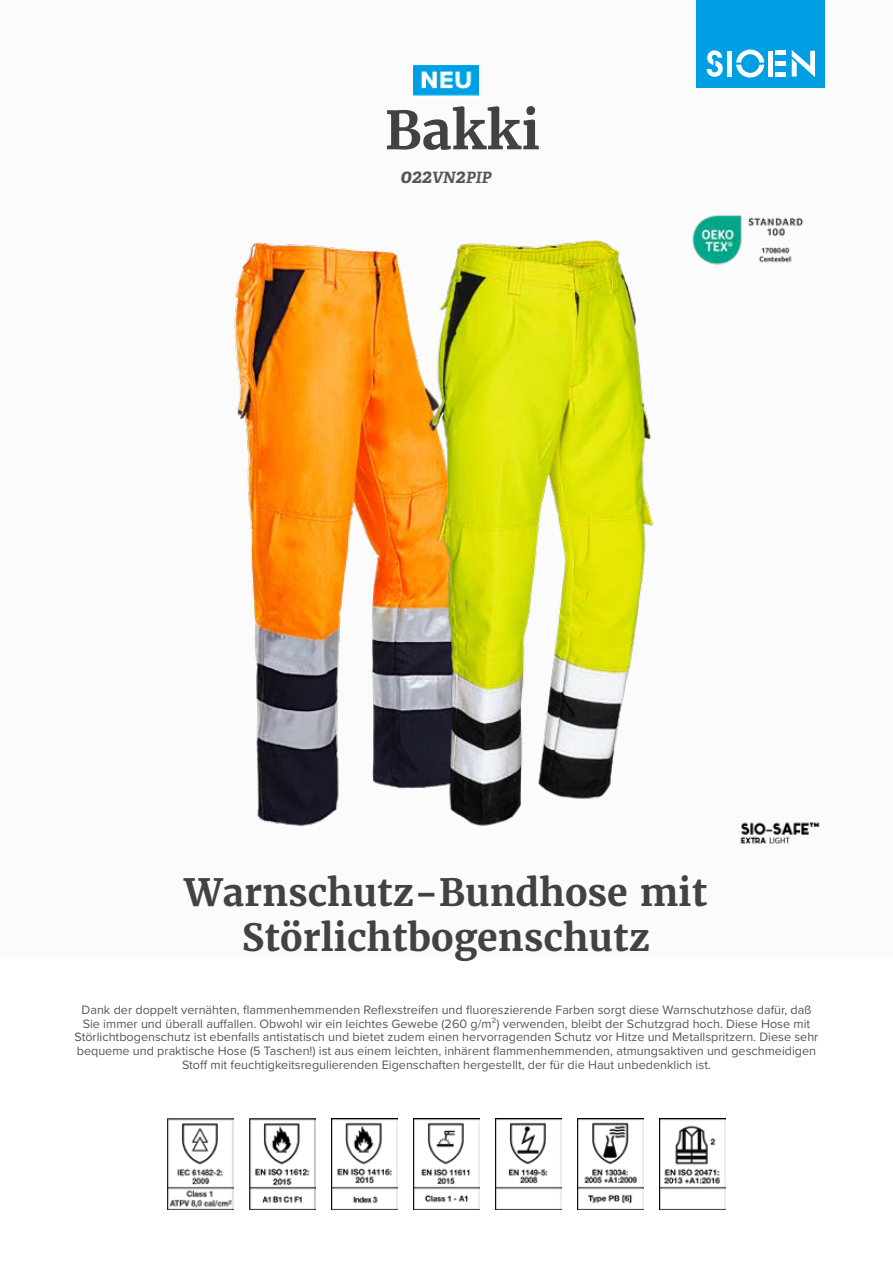
<style>
.page{position:relative;width:893px;height:1263px;background:#fff}
.page>*{position:absolute;margin:0;border:0;box-sizing:border-box;transform-origin:0 0}
.t1{font:700 52.5px "Merriweather";color:#424242}
.t2{font:700 37.5px/45px "Merriweather";color:#424242;text-align:center}
.t3{font:italic 700 15.6px "Adelle";color:#575756}
.t4{font:12.6px/13.6px "Proxima Nova";color:#575756;text-align:center}
.s1{font-size:19.5px}
</style>
<div class="page">
<div style="left:0;top:0;width:893px;height:957px;background:#fbfbfb"></div>
<div style="left:697px;top:0;width:128px;height:88px;background:#009fe3"></div>
<svg style="left:707px;top:50px;width:16px;height:27px"></svg>
<svg style="left:736px;top:50px;width:28px;height:28px"></svg>
<div style="left:727px;top:51px;width:5px;height:26px;background:#fff"></div>
<div style="left:768px;top:51px;width:5px;height:26px;background:#fff"></div>
<div style="left:775px;top:72px;width:11px;height:5px;background:#fff"></div>
<div style="left:775px;top:61px;width:11px;height:5px;background:#fff"></div>
<hr style="left:775px;top:51px;width:11px;height:4px;background:#fff">
<svg style="left:792px;top:50px;width:23px;height:27px"></svg>
<img style="left:783px;top:822px;width:37px;height:22px">
<img style="left:783px;top:217px;width:21px;height:46px">
<img style="left:167px;top:1118px;width:66px;height:92px">
<img style="left:249px;top:1118px;width:67px;height:92px">
<img style="left:331px;top:1118px;width:66px;height:92px">
<img style="left:413px;top:1118px;width:67px;height:92px">
<img style="left:495px;top:1118px;width:67px;height:92px">
<img style="left:577px;top:1118px;width:67px;height:92px">
<img style="left:659px;top:1118px;width:67px;height:92px">
<img style="left:234px;top:242px;width:64px;height:584px">
<img style="left:298px;top:215px;width:485px;height:629px">
<img style="left:413px;top:65px;width:65px;height:31px">
<h1 class="t1" style="left:385px;top:97px;width:157px">Bakki</h1>
<p class="t3" style="left:400px;top:168px;width:93px"><span class="s1">022</span>VN<span class="s1">2</span>PIP</p>
<h2 class="t2" style="left:185px;top:869px;width:524px">Warnschutz-Bundhose mit<br>Störlichtbogenschutz</h2>
<p class="t4" style="left:75px;top:1002px;width:745px">Dank der doppelt vernähten, flammenhemmenden Reflexstreifen und fluoreszierende Farben sorgt diese Warnschutzhose dafür, daß Sie immer und überall auffallen. Obwohl wir ein leichtes Gewebe (260 g/m²) verwenden, bleibt der Schutzgrad hoch. Diese Hose mit Störlichtbogenschutz ist ebenfalls antistatisch und bietet zudem einen hervorragenden Schutz vor Hitze und Metallspritzern. Diese sehr bequeme und praktische Hose (5 Taschen!) ist aus einem leichten, inhärent flammenhemmenden, atmungsaktiven und geschmeidigen Stoff mit feuchtigkeitsregulierenden Eigenschaften hergestellt, der für die Haut unbedenklich ist.</p>
</div>
